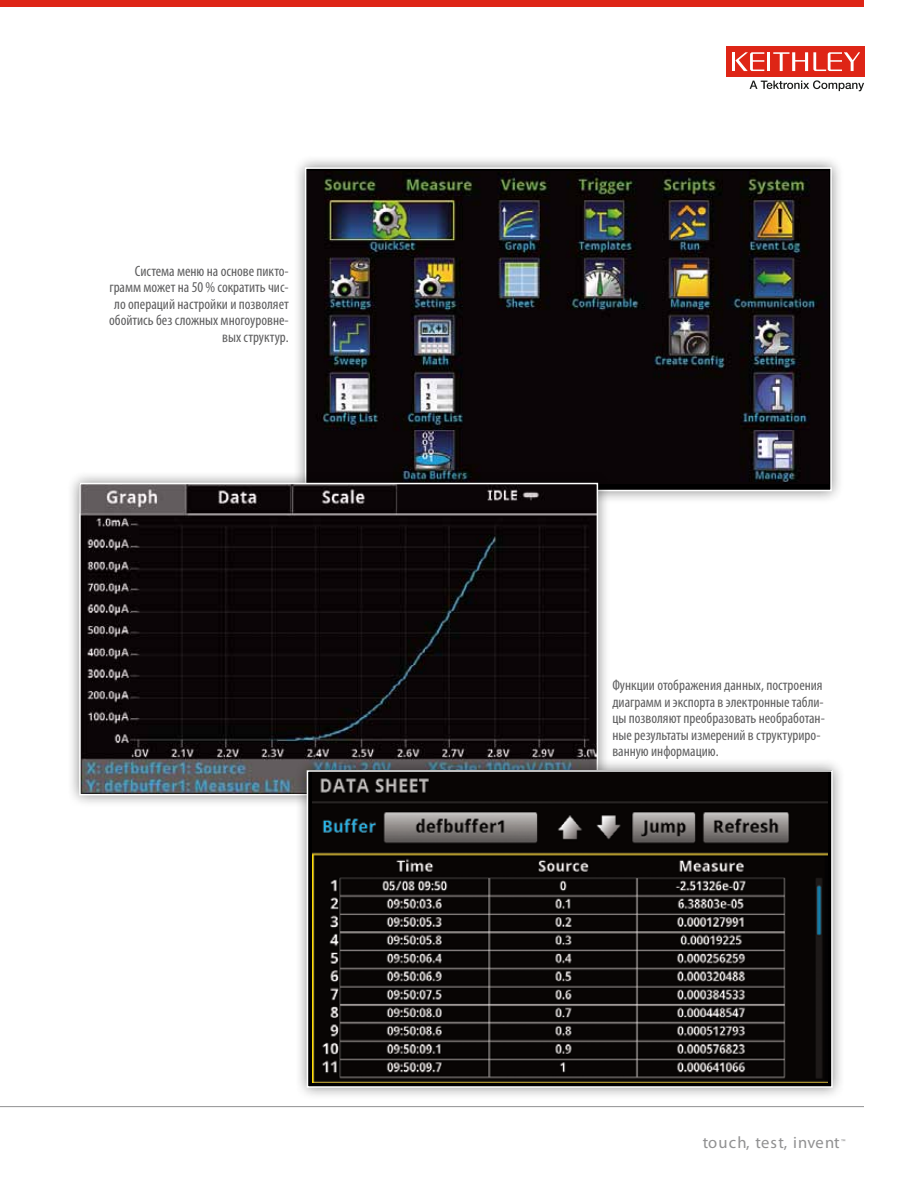
<style>
.page{position:relative;width:918px;height:1188px;background:#fff}
.page>*{position:absolute;margin:0;border:0;box-sizing:border-box;transform-origin:0 0}
.t1{font:16.5px "Myriad Pro";letter-spacing:.075em;color:#919192}
.t2{font:condensed 15px/16.5px "Myriad Pro";color:#5e5e5f;text-align:right}
.t3{font:7.05px "Myriad Pro";color:#919192}
</style>
<div class="page">
<div style="left:292px;top:155px;width:552px;height:349px;background:#000;opacity:.45"></div>
<img style="left:308px;top:171px;width:520px;height:313px">
<div style="left:305px;top:167px;width:527px;height:324px;border:2px solid #fff"></div>
<div style="left:67px;top:470px;width:544px;height:338px;background:#000;opacity:.45"></div>
<img style="left:82px;top:486px;width:513px;height:306px">
<div style="left:79px;top:483px;width:519px;height:312px;border:2px solid #fff"></div>
<div style="left:294px;top:758px;width:551px;height:342px;background:#000;opacity:.45"></div>
<img style="left:312px;top:773px;width:515px;height:309px">
<div style="left:307px;top:770px;width:526px;height:318px;border:2px solid #fff"></div>
<hr style="left:0;top:1106px;width:864px;height:1px;background:#919192">
<div style="left:726px;top:46px;width:138px;height:31px;background:#de2516"></div>
<hr style="left:767px;top:52px;width:3px;height:19px;background:#fff">
<hr style="left:732px;top:52px;width:3px;height:19px;background:#fff">
<svg style="left:735px;top:52px;width:29px;height:19px"></svg>
<svg style="left:773px;top:52px;width:87px;height:19px"></svg>
<svg style="left:750px;top:80px;width:114px;height:11px"></svg>
<div style="left:0;top:0;width:864px;height:7px;background:#de2516"></div>
<p class="t2" style="left:109px;top:262px;width:181px">Система меню на основе пикто&shy;грамм может на 50 % сократить чис&shy;ло операций настройки и позволяет обойтись без сложных многоуровне&shy;вых структур.</p>
<p class="t2" style="left:612px;top:677px;width:214px;text-align:left">Функции отображения данных, построения диаграмм и экспорта в электронные табли&shy;цы позволяют преобразовать необработан&shy;ные результаты измерений в структуриро&shy;ванную информацию.</p>
<p class="t1" style="left:703px;top:1132px;width:139px">touch, test, invent</p>
<p class="t3" style="left:841px;top:1137px;width:6px">™</p>
</div>
